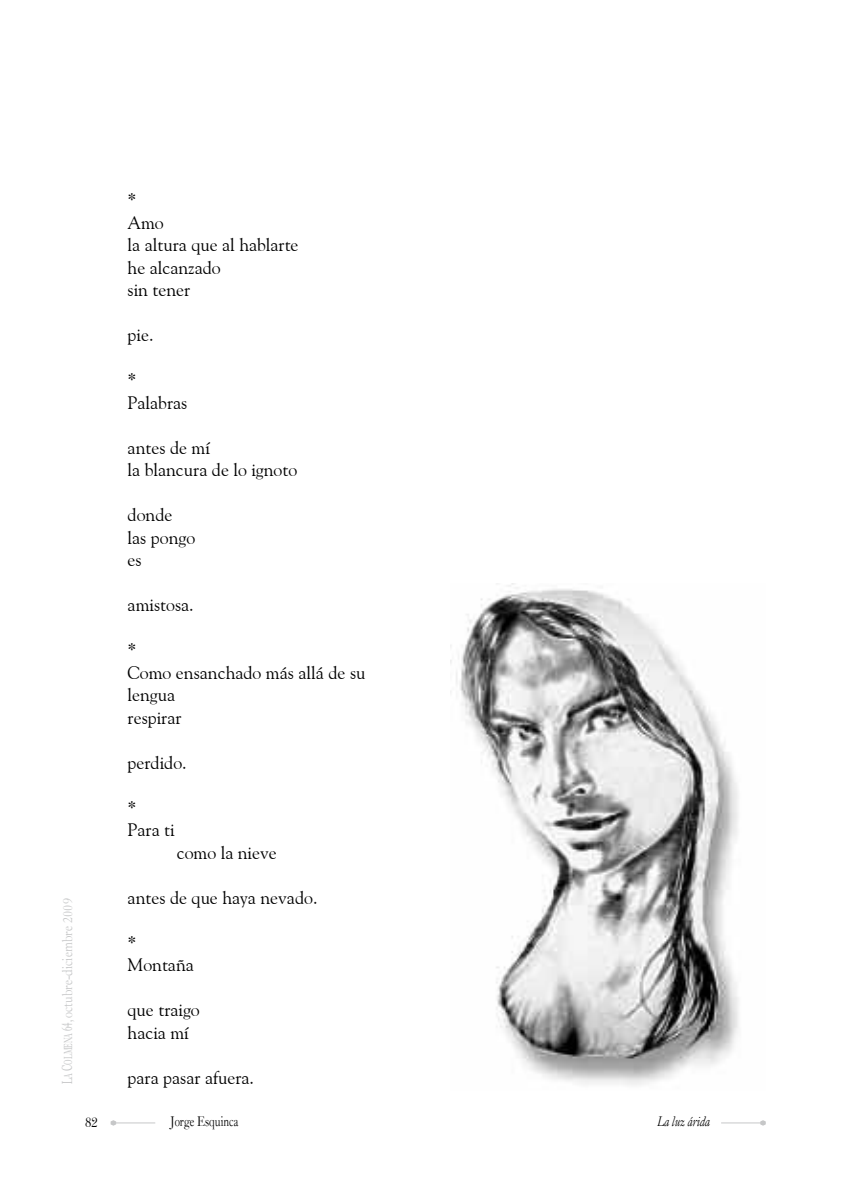
<style>
.page{position:relative;width:851px;height:1191px;background:#fff}
.page>*{position:absolute;margin:0;border:0;box-sizing:border-box;transform-origin:0 0}
.t1{font:18px/22.5px "Goudy Old Style BT";color:#000}
.t2{font:15px "Caslon Old Face BT";color:#c6c7c8;scale:.9 1}
.t3{font:15px "Caslon Old Face BT";color:#000;scale:.8 1}
.t4{font:italic 15px "Caslon Old Face BT";color:#000;scale:.8 1}
.t5{font:300 13.5px "Windsor BT";color:#000;scale:.8 1}
.s1{font-family:"Dutch 766 BT Roman A SC800"}
.s2{font-family:"Dutch 766 BT Roman A SC800";font-size:12px}
</style>
<div class="page">
<svg style="left:759px;top:1120px;width:7px;height:6px"></svg>
<hr style="left:721px;top:1123px;width:42px;height:1px;background:#c6c7c8">
<svg style="left:110px;top:1120px;width:7px;height:6px"></svg>
<hr style="left:113px;top:1123px;width:42px;height:1px;background:#c6c7c8">
<img style="left:451px;top:584px;width:288px;height:501px">
<p class="t2" style="left:58px;top:1084px;width:208px;rotate:-90deg"><span class="s1">L</span><span class="s2">a</span> <span class="s1">C</span><span class="s2">oLmena</span> <span class="s1">64,</span> octubre-diciembre 2009</p>
<p class="t1" style="left:128px;top:189px;width:172px">*<br>Amo<br>la altura que al hablarte he alcanzado<br>sin tener</p>
<p class="t1" style="left:128px;top:324px;width:27px">pie.</p>
<p class="t1" style="left:128px;top:369px;width:61px">*<br>Palabras</p>
<p class="t1" style="left:128px;top:436px;width:171px">antes de mí<br>la blancura de lo ignoto</p>
<p class="t1" style="left:128px;top:504px;width:69px">donde las pongo es</p>
<p class="t1" style="left:128px;top:594px;width:68px">amistosa.</p>
<p class="t1" style="left:128px;top:639px;width:239px">*<br>Como ensanchado más allá de su lengua<br>respirar</p>
<p class="t1" style="left:128px;top:751px;width:61px">perdido.</p>
<p class="t1" style="left:128px;top:796px;width:49px">*<br>Para ti</p>
<p class="t1" style="left:177px;top:841px;width:102px">como la nieve</p>
<p class="t1" style="left:128px;top:886px;width:191px">antes de que haya nevado.</p>
<p class="t1" style="left:128px;top:931px;width:68px">*<br>Montaña</p>
<p class="t1" style="left:128px;top:999px;width:74px">que traigo hacia mí</p>
<p class="t1" style="left:128px;top:1066px;width:128px">para pasar afuera.</p>
<p class="t5" style="left:85px;top:1114px;width:17px">82</p>
<p class="t3" style="left:170px;top:1113px;width:87px">Jorge Esquinca</p>
<p class="t4" style="left:657px;top:1113px;width:68px">La luz árida</p>
</div>
